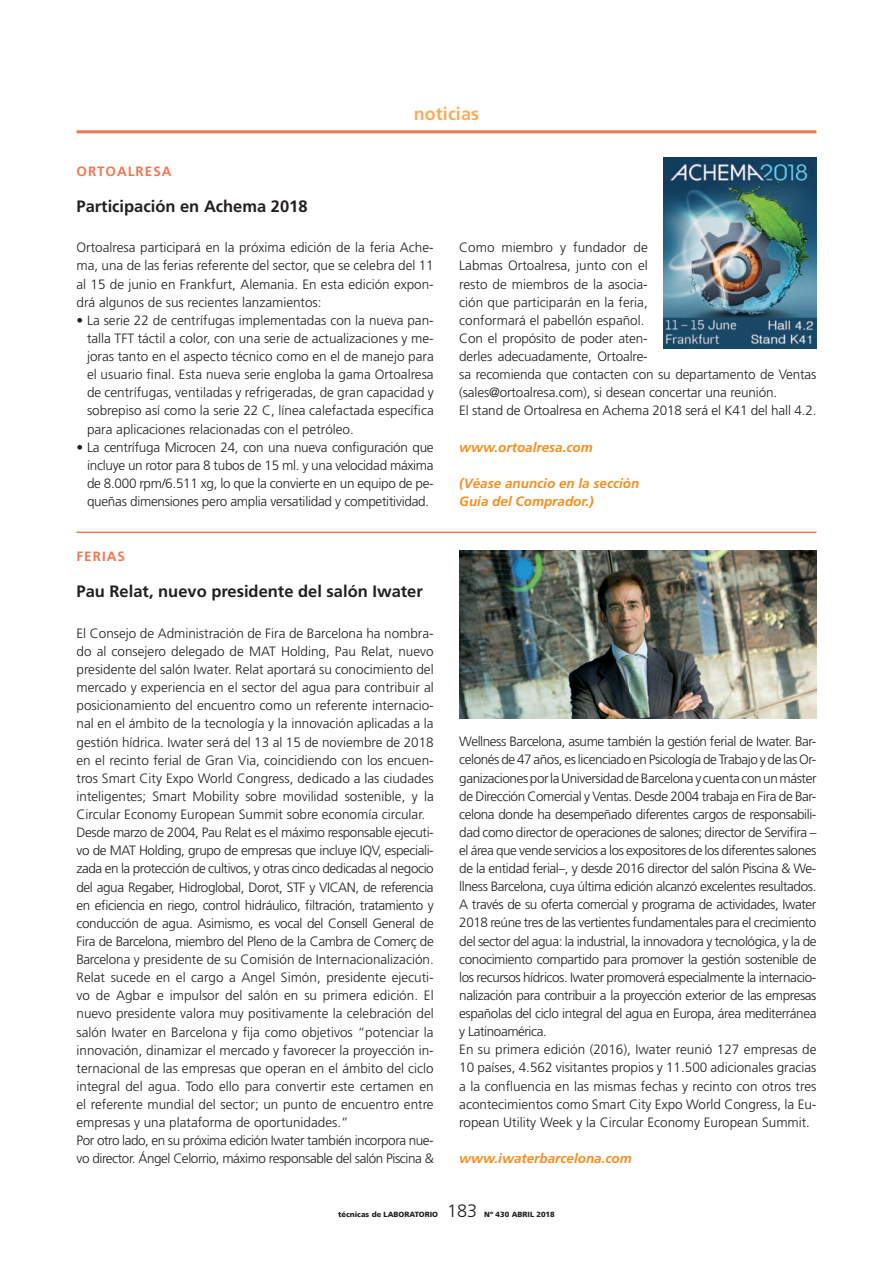
<style>
.page{position:relative;width:893px;height:1263px;background:#fff}
.page>*{position:absolute;margin:0;border:0;box-sizing:border-box;transform-origin:0 0}
.t1{font:700 18px "Frutiger";color:#faac5e}
.t2{font:300 18px "Frutiger";color:#231f20}
.Titolet_NOT{font:700 16.5px "Frutiger";color:#231f20}
.Texto_base_TL{font:300 13.5px/18.1px "Frutiger";letter-spacing:-.01em;color:#231f20;text-align:justify}
.Texto_base_TL-2{font:300 13.5px/18.1px "Frutiger";letter-spacing:-.03em;color:#231f20}
.www_NOT{font:italic 700 13.5px/18.1px "Frutiger";color:#f68e1e}
.Empresa_NOT{font:700 13.5px "Frutiger";letter-spacing:.075em;color:#f37653}
.t3{font:900 7.5px "Frutiger";color:#231f20}
</style>
<div class="page">
<hr style="left:77px;top:130px;width:739px;height:3px;background:#f37653">
<hr style="left:77px;top:531px;width:739px;height:2px;background:#f37653">
<img style="left:459px;top:551px;width:357px;height:168px">
<img style="left:663px;top:157px;width:153px;height:192px">
<p class="Empresa_NOT" style="left:77px;top:163px;width:97px">ORTOALRESA</p>
<p class="Titolet_NOT" style="left:77px;top:196px;width:233px">Participación en Achema 2018</p>
<h1 class="t1" style="left:414px;top:103px;width:66px">noticias</h1>
<p class="Texto_base_TL" style="left:77px;top:239px;width:359px">Ortoalresa participará en la próxima edición de la feria Ache&shy;ma, una de las ferias referente del sector, que se celebra del 11 al 15 de junio en Frankfurt, Alemania. En esta edición expon&shy;drá algunos de sus recientes lanzamientos:</p>
<p class="Texto_base_TL" style="left:87px;top:311px;width:348px;text-indent:-10px">• La serie 22 de centrífugas implementadas con la nueva pan&shy;talla TFT táctil a color, con una serie de actualizaciones y me&shy;joras tanto en el aspecto técnico como en el de manejo para el usuario final. Esta nueva serie engloba la gama Ortoalresa de centrífugas, ventiladas y refrigeradas, de gran capacidad y sobrepiso así como la serie 22 C, línea calefactada específica para aplicaciones relacionadas con el petróleo.</p>
<p class="Texto_base_TL" style="left:87px;top:438px;width:348px;text-indent:-10px">• La centrífuga Microcen 24, con una nueva configuración que incluye un rotor para 8 tubos de 15 ml. y una velocidad máxima de 8.000 rpm/6.511 xg, lo que la convierte en un equipo de pe&shy;queñas dimensiones pero amplia versatilidad y competitividad.</p>
<p class="Empresa_NOT" style="left:77px;top:549px;width:50px">FERIAS</p>
<p class="Titolet_NOT" style="left:77px;top:582px;width:348px">Pau Relat, nuevo presidente del salón Iwater</p>
<p class="Texto_base_TL" style="left:77px;top:624px;width:359px">El Consejo de Administración de Fira de Barcelona ha nombra&shy;do al consejero delegado de MAT Holding, Pau Relat, nuevo presidente del salón Iwater. Relat aportará su conocimiento del mercado y experiencia en el sector del agua para contribuir al posicionamiento del encuentro como un referente internacio&shy;nal en el ámbito de la tecnología y la innovación aplicadas a la gestión hídrica. Iwater será del 13 al 15 de noviembre de 2018 en el recinto ferial de Gran Via, coincidiendo con los encuen&shy;tros Smart City Expo World Congress, dedicado a las ciudades inteligentes; Smart Mobility sobre movilidad sostenible, y la Circular Economy European Summit sobre economía circular.</p>
<p class="Texto_base_TL" style="left:77px;top:823px;width:359px">Desde marzo de 2004, Pau Relat es el máximo responsable ejecuti&shy;vo de MAT Holding, grupo de empresas que incluye IQV, especiali&shy;zada en la protección de cultivos, y otras cinco dedicadas al negocio del agua Regaber, Hidroglobal, Dorot, STF y VICAN, de referencia en eficiencia en riego, control hidráulico, filtración, tratamiento y conducción de agua. Asimismo, es vocal del Consell General de Fira de Barcelona, miembro del Pleno de la Cambra de Comerç de Barcelona y presidente de su Comisión de Internacionalización.</p>
<p class="Texto_base_TL" style="left:77px;top:968px;width:359px">Relat sucede en el cargo a Angel Simón, presidente ejecuti&shy;vo de Agbar e impulsor del salón en su primera edición. El nuevo presidente valora muy positivamente la celebración del salón Iwater en Barcelona y fija como objetivos “potenciar la innovación, dinamizar el mercado y favorecer la proyección in&shy;ternacional de las empresas que operan en el ámbito del ciclo integral del agua. Todo ello para convertir este certamen en el referente mundial del sector; un punto de encuentro entre empresas y una plataforma de oportunidades.”</p>
<p class="Texto_base_TL-2" style="left:77px;top:1131px;width:359px">Por otro lado, en su próxima edición Iwater también incorpora nue&shy;vo director. Ángel Celorrio, máximo responsable del salón Piscina &amp;</p>
<p class="Texto_base_TL" style="left:459px;top:239px;width:190px">Como miembro y fundador de Labmas Ortoalresa, junto con el resto de miembros de la asocia&shy;ción que participarán en la feria, conformará el pabellón español.</p>
<p class="Texto_base_TL" style="left:459px;top:329px;width:359px;text-align:left">Con el propósito de poder aten-<br>derles adecuadamente, Ortoalre-<br>sa recomienda que contacten con su departamento de Ventas (sales@ortoalresa.com), si desean concertar una reunión.</p>
<p class="Texto_base_TL" style="left:459px;top:402px;width:359px">El stand de Ortoalresa en Achema 2018 será el K41 del hall 4.2.</p>
<p class="www_NOT" style="left:459px;top:438px;width:135px">www.ortoalresa.com</p>
<p class="www_NOT" style="left:459px;top:474px;width:182px">(Véase anuncio en la sección<br>Guía del Comprador.)</p>
<p class="Texto_base_TL" style="left:459px;top:732px;width:359px">Wellness Barcelona, asume también la gestión ferial de Iwater. Bar&shy;celonés de 47 años, es licenciado en Psicología de Trabajo y de las Or&shy;ganizacionesporlaUniversidaddeBarcelonay cuentaconunmáster de Dirección Comercial y Ventas. Desde 2004 trabaja en Fira de Bar&shy;celona donde ha desempeñado diferentes cargos de responsabili&shy;dad como director de operaciones de salones; director de Servifira – el área que vende servicios a los expositores de los diferentes salones de la entidad ferial–, y desde 2016 director del salón Piscina &amp; We&shy;llness Barcelona, cuya última edición alcanzó excelentes resultados.<br>A través de su oferta comercial y programa de actividades, Iwater 2018 reúne tres de las vertientes fundamentales para el crecimiento del sector del agua: la industrial, la innovadora y tecnológica, y la de conocimiento compartido para promover la gestión sostenible de los recursos hídricos. Iwater promoverá especialmente la internacio&shy;nalización para contribuir a la proyección exterior de las empresas españolas del ciclo integral del agua en Europa, área mediterránea y Latinoamérica.</p>
<p class="Texto_base_TL" style="left:459px;top:1040px;width:359px">En su primera edición (2016), Iwater reunió 127 empresas de 10 países, 4.562 visitantes propios y 11.500 adicionales gracias a la confluencia en las mismas fechas y recinto con otros tres acontecimientos como Smart City Expo World Congress, la Eu&shy;ropean Utility Week y la Circular Economy European Summit.</p>
<p class="www_NOT" style="left:459px;top:1149px;width:174px">www.iwaterbarcelona.com</p>
<p class="t3" style="left:338px;top:1210px;width:101px">técnicas de LABORATORIO</p>
<h1 class="t2" style="left:447px;top:1200px;width:32px">183</h1>
<p class="t3" style="left:484px;top:1210px;width:72px">Nº 430 ABRIL 2018</p>
</div>
